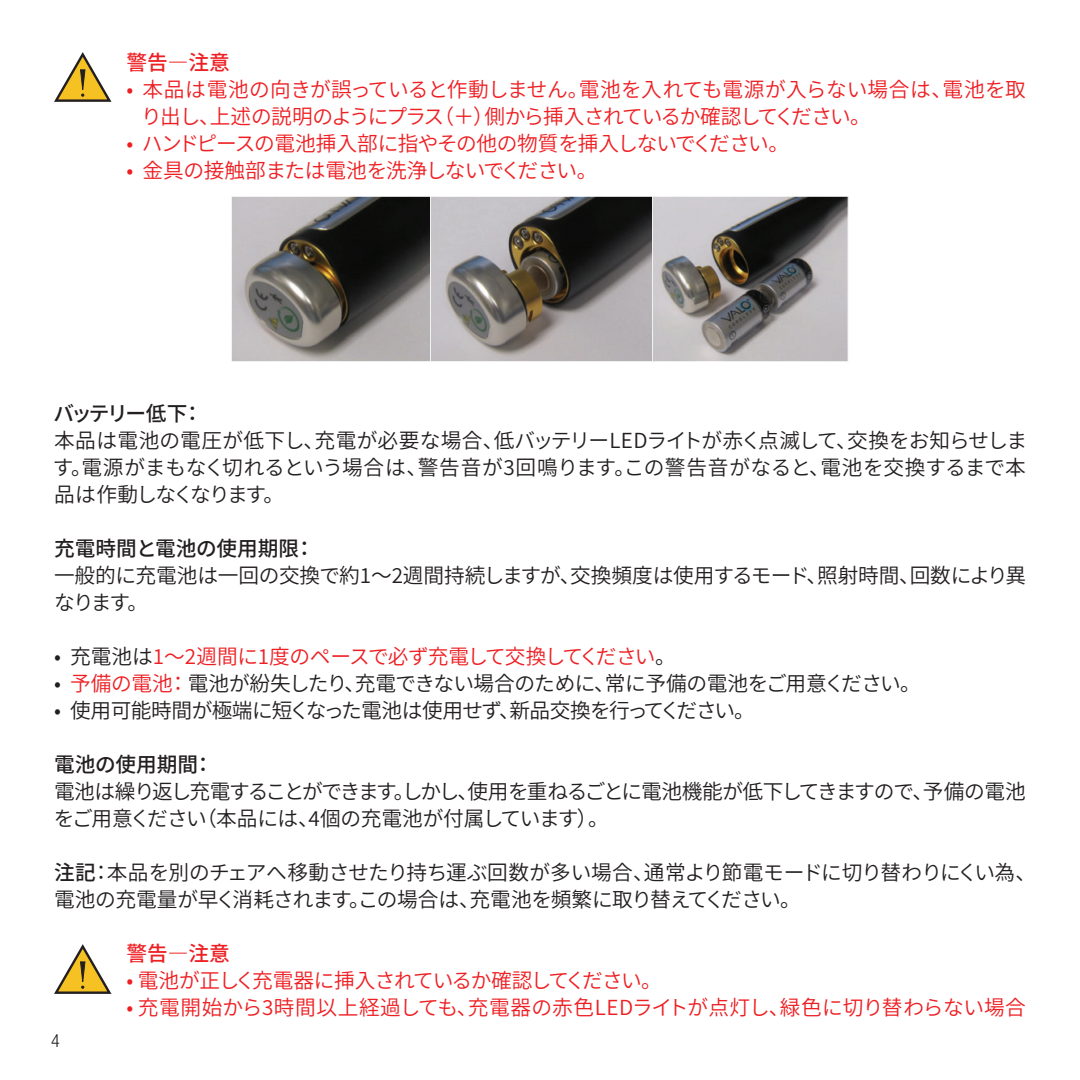
<style>
.page{position:relative;width:1080px;height:1080px;background:#fff}
.page>*{position:absolute;margin:0;border:0;box-sizing:border-box;transform-origin:0 0}
.t1{font:600 20.7px/27px "Noto Sans CJ Kjp";letter-spacing:-.025em;color:#231f20;text-align:justify}
.t2{font:600 20.7px/27px "Noto Sans CJ Kjp";letter-spacing:-.025em;color:#ee1f23}
.t3{font:600 20.7px/27px "Noto Sans CJ Kjp";letter-spacing:-.06em;color:#231f20}
.t4{font:600 20.7px/27px "Noto Sans CJ Kjp";letter-spacing:-.005em;color:#231f20}
.t5{font:600 20.7px "Noto Sans CJ Kjp";letter-spacing:.01em;color:#ee1f23}
.t6{font:600 20.7px "Noto Sans CJ Kjp";letter-spacing:-.055em;color:#ee1f23}
.t7{font:500 20.7px "Noto Sans CJ Kjp";color:#231f20}
.t8{font:500 20.7px "Noto Sans CJ Kjp";color:#ee1f23}
.t9{font:500 20.7px "Noto Sans CJ Kjp";letter-spacing:-.12em;color:#231f20}
.t10{font:300 condensed 18px "Helvetica Neue LT Std";color:#231f20}
.s1{color:#231f20}
.s2{color:#ee1f23}
.s3{font-weight:500}
</style>
<div class="page">
<img style="left:232px;top:196px;width:199px;height:166px">
<img style="left:431px;top:196px;width:221px;height:166px">
<img style="left:652px;top:196px;width:196px;height:166px">
<svg style="left:54px;top:52px;width:58px;height:50px"></svg>
<svg style="left:54px;top:944px;width:58px;height:50px"></svg>
<p class="t8" style="left:126px;top:51px;width:105px">警告―注意</p>
<p class="t2" style="left:141px;top:77px;width:886px;text-indent:-15px">• 本品は電池の向きが誤っていると作動しません。電池を入れても電源が入らない場合は、電池を取り出し、上述の説明のようにプラス（＋）側から挿入されているか確認してください。</p>
<p class="t2" style="left:126px;top:131px;width:664px">• ハンドピースの電池挿入部に指やその他の物質を挿入しないでください。</p>
<p class="t2" style="left:126px;top:158px;width:472px">• 金具の接触部または電池を洗浄しないでください。</p>
<p class="t9" style="left:53px;top:402px;width:151px">バッテリー低下：</p>
<p class="t1" style="left:53px;top:428px;width:976px">本品は電池の電圧が低下し、充電が必要な場合、低バッテリーLEDライトが赤く点滅して、交換をお知らせします。電源がまもなく切れるという場合は、警告音が3回鳴ります。この警告音がなると、電池を交換するまで本品は作動しなくなります。</p>
<p class="t7" style="left:54px;top:537px;width:262px">充電時間と電池の使用期限：</p>
<p class="t4" style="left:54px;top:563px;width:974px">一般的に充電池は一回の交換で約1〜2週間持続しますが、交換頻度は使用するモード、照射時間、回数により異なります。</p>
<p class="t2" style="left:54px;top:644px;width:623px"><span class="s1">• 充電池は</span>1～2週間に1度のペースで必ず充電して交換してください<span class="s1">。</span></p>
<p class="t1" style="left:54px;top:671px;width:868px">• <span class="s2">予備の電池：</span>電池が紛失したり、充電できない場合のために、常に予備の電池をご用意ください。</p>
<p class="t1" style="left:54px;top:698px;width:702px">• 使用可能時間が極端に短くなった電池は使用せず、新品交換を行ってください。</p>
<p class="t7" style="left:54px;top:753px;width:161px">電池の使用期間：</p>
<p class="t3" style="left:54px;top:779px;width:974px">電池は繰り返し充電することができます。しかし、使用を重ねるごとに電池機能が低下してきますので、予備の電池をご用意ください（本品には、4個の充電池が付属しています）。</p>
<p class="t1" style="left:54px;top:860px;width:984px"><span class="s3">注記</span>：本品を別のチェアへ移動させたり持ち運ぶ回数が多い場合、通常より節電モードに切り替わりにくい為、電池の充電量が早く消耗されます。この場合は、充電池を頻繁に取り替えてください。</p>
<p class="t8" style="left:126px;top:942px;width:105px">警告―注意</p>
<p class="t6" style="left:126px;top:969px;width:537px">• 電池が正しく充電器に挿入されているか確認してください。</p>
<p class="t5" style="left:126px;top:996px;width:901px">• 充電開始から3時間以上経過しても、充電器の赤色LEDライトが点灯し、緑色に切り替わらない場合</p>
<p class="t10" style="left:51px;top:1030px;width:10px">4</p>
</div>
